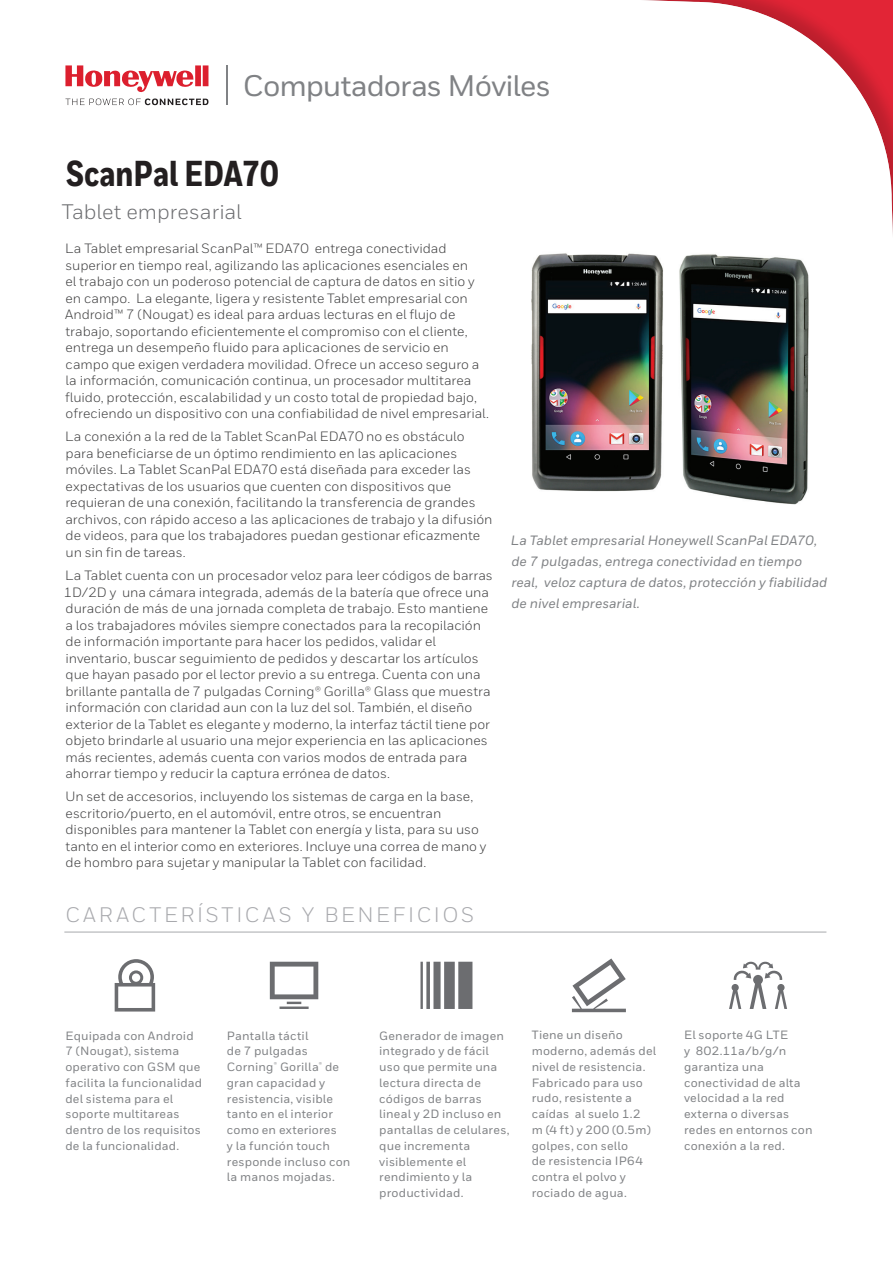
<style>
.page{position:relative;width:893px;height:1263px;background:#fff}
.page>*{position:absolute;margin:0;border:0;box-sizing:border-box;transform-origin:0 0}
.t1{font:800 36px "Honeywell Cond";letter-spacing:-.005em;color:#231f20}
.t2{font:500 29.7px "Honeywell Sans";letter-spacing:-.03em;color:#808285}
.t3{font:21px "Honeywell Sans";letter-spacing:.125em;color:#a8a9ad}
.t4{font:21px "Honeywell Sans";color:#6c6d70}
.t5{font:13.5px/16.5px "Honeywell Sans";color:#3e3e3f}
.t6{font:italic 500 13.5px/21px "Honeywell Sans";color:#808285}
.t7{font:500 12px/15.8px "Honeywell Sans";letter-spacing:.015em;color:#808285}
</style>
<div class="page">
<div style="left:307px;top:0;width:586px;height:587px;background:#231f20;opacity:.2"></div>
<svg style="left:65px;top:65px;width:143px;height:27px"></svg>
<svg style="left:65px;top:98px;width:143px;height:7px"></svg>
<hr style="left:226px;top:65px;width:2px;height:40px;background:#808285">
<hr style="left:64px;top:932px;width:762px;height:1px;background:#a8a9ad">
<svg style="left:115px;top:959px;width:40px;height:52px"></svg>
<svg style="left:270px;top:962px;width:48px;height:47px"></svg>
<svg style="left:420px;top:962px;width:52px;height:47px"></svg>
<svg style="left:572px;top:958px;width:54px;height:54px"></svg>
<svg style="left:729px;top:961px;width:58px;height:48px"></svg>
<h2 class="t2" style="left:243px;top:68px;width:310px">Computadoras Móviles</h2>
<h1 class="t1" style="left:66px;top:152px;width:214px">ScanPal EDA70</h1>
<h3 class="t4" style="left:62px;top:199px;width:181px">Tablet empresarial</h3>
<p class="t5" style="left:65px;top:240px;width:426px">La Tablet empresarial ScanPal™ EDA70 entrega conectividad superior en tiempo real, agilizando las aplicaciones esenciales en<br>el trabajo con un poderoso potencial de captura de datos en sitio y en campo. La elegante, ligera y resistente Tablet empresarial con Android™ 7 (Nougat) es ideal para arduas lecturas en el flujo de trabajo, soportando eficientemente el compromiso con el cliente, entrega un desempeño fluido para aplicaciones de servicio en campo que exigen verdadera movilidad. Ofrece un acceso seguro a la información, comunicación continua, un procesador multitarea fluido, protección, escalabilidad y un costo total de propiedad bajo, ofreciendo un dispositivo con una confiabilidad de nivel empresarial.</p>
<p class="t5" style="left:65px;top:428px;width:429px">La conexión a la red de la Tablet ScanPal EDA70 no es obstáculo para beneficiarse de un óptimo rendimiento en las aplicaciones móviles. La Tablet ScanPal EDA70 está diseñada para exceder las expectativas de los usuarios que cuenten con dispositivos que requieran de una conexión, facilitando la transferencia de grandes archivos, con rápido acceso a las aplicaciones de trabajo y la difusión de videos, para que los trabajadores puedan gestionar eficazmente un sin fin de tareas.</p>
<p class="t5" style="left:64px;top:567px;width:430px">La Tablet cuenta con un procesador veloz para leer códigos de barras 1D/2D y una cámara integrada, además de la batería que ofrece una duración de más de una jornada completa de trabajo. Esto mantiene a los trabajadores móviles siempre conectados para la recopilación de información importante para hacer los pedidos, validar el inventario, buscar seguimiento de pedidos y descartar los artículos que hayan pasado por el lector previo a su entrega. Cuenta con una brillante pantalla de 7 pulgadas Corning® Gorilla® Glass que muestra información con claridad aun con la luz del sol. También, el diseño exterior de la Tablet es elegante y moderno, la interfaz táctil tiene por objeto brindarle al usuario una mejor experiencia en las aplicaciones más recientes, además cuenta con varios modos de entrada para ahorrar tiempo y reducir la captura errónea de datos.</p>
<p class="t5" style="left:65px;top:788px;width:423px">Un set de accesorios, incluyendo los sistemas de carga en la base, escritorio/puerto, en el automóvil, entre otros, se encuentran disponibles para mantener la Tablet con energía y lista, para su uso tanto en el interior como en exteriores. Incluye una correa de mano y de hombro para sujetar y manipular la Tablet con facilidad.</p>
<h3 class="t3" style="left:65px;top:902px;width:410px">CARACTERÍSTICAS Y BENEFICIOS</h3>
<p class="t6" style="left:511px;top:530px;width:318px">La Tablet empresarial Honeywell ScanPal EDA70, de 7 pulgadas, entrega conectividad en tiempo real, veloz captura de datos, protección y fiabilidad de nivel empresarial.</p>
<p class="t7" style="left:65px;top:1028px;width:138px">Equipada con Android<br>7 (Nougat), sistema operativo con GSM que facilita la funcionalidad del sistema para el soporte multitareas dentro de los requisitos de la funcionalidad.</p>
<p class="t7" style="left:227px;top:1028px;width:125px">Pantalla táctil<br>de 7 pulgadas<br>Corning<sup>®</sup> Gorilla<sup>®</sup> de gran capacidad y resistencia, visible tanto en el interior como en exteriores<br>y la función touch responde incluso con la manos mojadas.</p>
<p class="t7" style="left:379px;top:1028px;width:132px">Generador de imagen integrado y de fácil uso que permite una lectura directa de códigos de barras lineal y 2D incluso en pantallas de celulares, que incrementa visiblemente el rendimiento y la productividad.</p>
<p class="t7" style="left:532px;top:1028px;width:126px">Tiene un diseño moderno, además del nivel de resistencia.<br>Fabricado para uso rudo, resistente a caídas al suelo 1.2<br>m (4 ft) y 200 (0.5m) golpes, con sello<br>de resistencia IP64 contra el polvo y rociado de agua.</p>
<p class="t7" style="left:684px;top:1027px;width:130px">El soporte 4G LTE<br>y 802.11a/b/g/n garantiza una conectividad de alta velocidad a la red externa o diversas redes en entornos con conexión a la red.</p>
</div>
